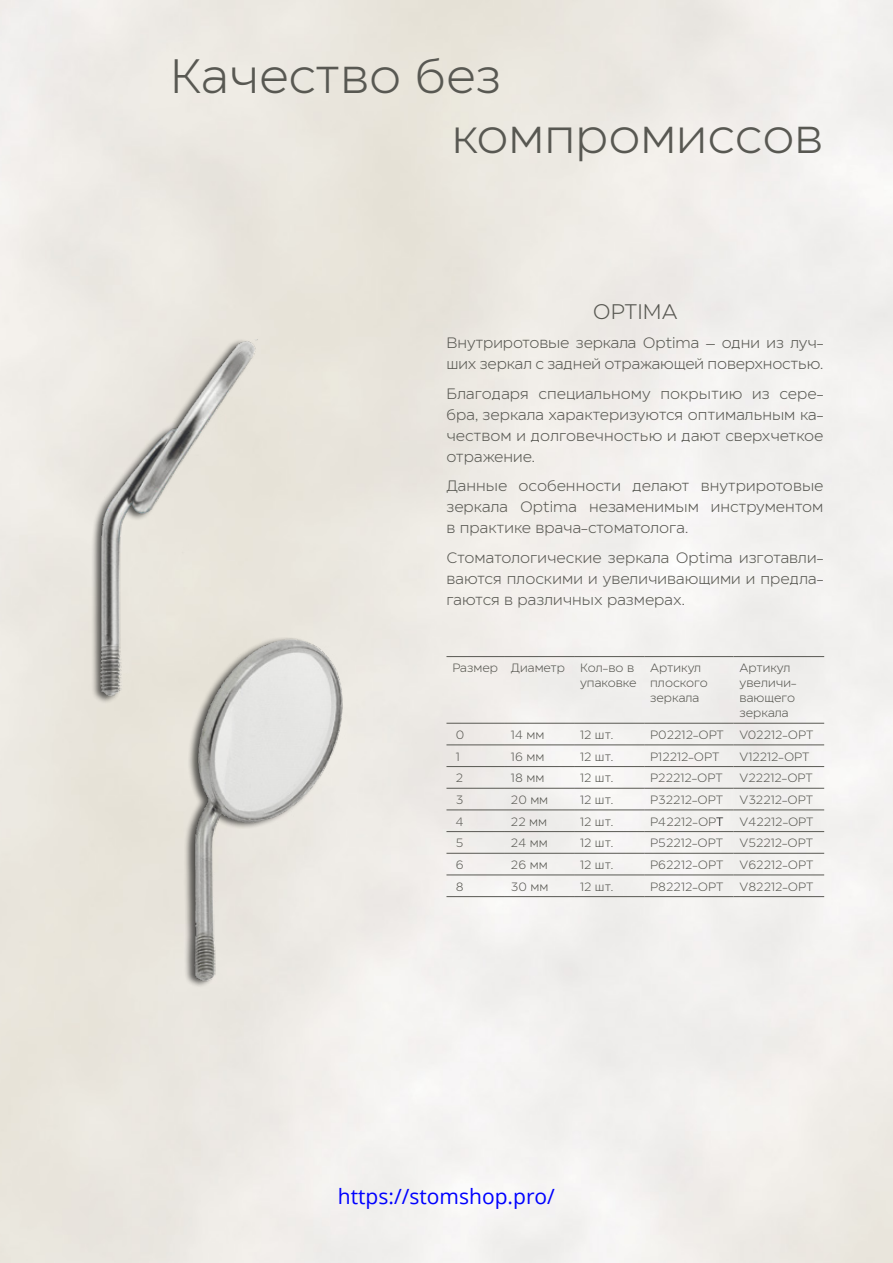
<style>
.page{position:relative;width:893px;height:1263px;background:#fff}
.page>*{position:absolute;margin:0;border:0;box-sizing:border-box;transform-origin:0 0}
.t1{font:48px/60px "Eastman Regular Offset";color:#585852}
.t2{font:21px "Open Sans";color:#00f}
.t3{font:21px "Eastman Regular Offset";color:#585852}
.t4{font:15px/21px "Eastman Regular Offset";color:#585852;text-align:justify}
.t5{font:12px/15px "Eastman Regular Offset";color:#585852}
.s1{color:#000}
</style>
<div class="page">
<hr style="left:0;top:0;width:1px;height:1263px;background:#eeebe5">
<hr style="left:446px;top:656px;width:59px;height:1px;background:#585852">
<hr style="left:505px;top:656px;width:69px;height:1px;background:#585852">
<hr style="left:574px;top:656px;width:70px;height:1px;background:#585852">
<hr style="left:644px;top:656px;width:89px;height:1px;background:#585852">
<hr style="left:733px;top:656px;width:91px;height:1px;background:#585852">
<hr style="left:446px;top:723px;width:59px;height:1px;background:#585852">
<hr style="left:505px;top:723px;width:69px;height:1px;background:#585852">
<hr style="left:574px;top:723px;width:70px;height:1px;background:#585852">
<hr style="left:644px;top:723px;width:89px;height:1px;background:#585852">
<hr style="left:733px;top:723px;width:91px;height:1px;background:#585852">
<hr style="left:446px;top:744px;width:59px;height:1px;background:#585852">
<hr style="left:505px;top:744px;width:69px;height:1px;background:#585852">
<hr style="left:574px;top:744px;width:70px;height:1px;background:#585852">
<hr style="left:644px;top:744px;width:89px;height:1px;background:#585852">
<hr style="left:733px;top:744px;width:91px;height:1px;background:#585852">
<hr style="left:446px;top:766px;width:59px;height:1px;background:#585852">
<hr style="left:505px;top:766px;width:69px;height:1px;background:#585852">
<hr style="left:574px;top:766px;width:70px;height:1px;background:#585852">
<hr style="left:644px;top:766px;width:89px;height:1px;background:#585852">
<hr style="left:733px;top:766px;width:91px;height:1px;background:#585852">
<hr style="left:446px;top:788px;width:59px;height:1px;background:#585852">
<hr style="left:505px;top:788px;width:69px;height:1px;background:#585852">
<hr style="left:574px;top:788px;width:70px;height:1px;background:#585852">
<hr style="left:644px;top:788px;width:89px;height:1px;background:#585852">
<hr style="left:733px;top:788px;width:91px;height:1px;background:#585852">
<hr style="left:446px;top:809px;width:59px;height:1px;background:#585852">
<hr style="left:505px;top:809px;width:69px;height:1px;background:#585852">
<hr style="left:574px;top:809px;width:70px;height:1px;background:#585852">
<hr style="left:644px;top:809px;width:89px;height:1px;background:#585852">
<hr style="left:733px;top:809px;width:91px;height:1px;background:#585852">
<hr style="left:446px;top:831px;width:59px;height:1px;background:#585852">
<hr style="left:505px;top:831px;width:69px;height:1px;background:#585852">
<hr style="left:574px;top:831px;width:70px;height:1px;background:#585852">
<hr style="left:644px;top:831px;width:89px;height:1px;background:#585852">
<hr style="left:733px;top:831px;width:91px;height:1px;background:#585852">
<hr style="left:446px;top:853px;width:59px;height:1px;background:#585852">
<hr style="left:505px;top:853px;width:69px;height:1px;background:#585852">
<hr style="left:574px;top:853px;width:70px;height:1px;background:#585852">
<hr style="left:644px;top:853px;width:89px;height:1px;background:#585852">
<hr style="left:733px;top:853px;width:91px;height:1px;background:#585852">
<hr style="left:446px;top:874px;width:59px;height:1px;background:#585852">
<hr style="left:505px;top:874px;width:69px;height:1px;background:#585852">
<hr style="left:574px;top:874px;width:70px;height:1px;background:#585852">
<hr style="left:644px;top:874px;width:89px;height:1px;background:#585852">
<hr style="left:733px;top:874px;width:91px;height:1px;background:#585852">
<hr style="left:446px;top:896px;width:59px;height:1px;background:#585852">
<hr style="left:505px;top:896px;width:69px;height:1px;background:#585852">
<hr style="left:574px;top:896px;width:70px;height:1px;background:#585852">
<hr style="left:644px;top:896px;width:89px;height:1px;background:#585852">
<hr style="left:733px;top:896px;width:91px;height:1px;background:#585852">
<div style="left:91px;top:338px;width:164px;height:366px;background:#000;opacity:.63"></div>
<img style="left:95px;top:339px;width:180px;height:359px">
<img style="left:174px;top:628px;width:183px;height:361px">
<h1 class="t1" style="left:452px;top:41px;width:373px;text-indent:-282px">Качество без компромиссов</h1>
<h2 class="t3" style="left:593px;top:296px;width:86px">OPTIMA</h2>
<p class="t4" style="left:446px;top:331px;width:378px">Внутриротовые зеркала Optima – одни из луч&shy;ших зеркал с задней отражающей поверхностью.</p>
<p class="t4" style="left:446px;top:382px;width:378px">Благодаря специальному покрытию из сере&shy;бра, зеркала характеризуются оптимальным ка&shy;чеством и долговечностью и дают сверхчеткое отражение.</p>
<p class="t4" style="left:446px;top:474px;width:378px">Данные особенности делают внутриротовые зеркала Optima незаменимым инструментом в практике врача-стоматолога.</p>
<p class="t4" style="left:446px;top:546px;width:378px">Стоматологические зеркала Optima изготавли&shy;ваются плоскими и увеличивающими и предла&shy;гаются в различных размерах.</p>
<p class="t5" style="left:452px;top:659px;width:185px;text-align:right">Размер Диаметр Кол-во в упаковке</p>
<p class="t5" style="left:650px;top:659px;width:59px">Артикул плоского зеркала</p>
<p class="t5" style="left:739px;top:659px;width:58px">Артикул увеличи&shy;вающего зеркала</p>
<p class="t5" style="left:456px;top:726px;width:10px">0</p>
<p class="t5" style="left:511px;top:726px;width:35px">14 мм</p>
<p class="t5" style="left:580px;top:726px;width:35px">12 шт.</p>
<p class="t5" style="left:650px;top:726px;width:75px">P02212-OPT</p>
<p class="t5" style="left:739px;top:726px;width:75px">V02212-OPT</p>
<p class="t5" style="left:456px;top:748px;width:6px">1</p>
<p class="t5" style="left:511px;top:748px;width:35px">16 мм</p>
<p class="t5" style="left:580px;top:748px;width:35px">12 шт.</p>
<p class="t5" style="left:650px;top:748px;width:71px">P12212-OPT</p>
<p class="t5" style="left:739px;top:748px;width:72px">V12212-OPT</p>
<p class="t5" style="left:456px;top:769px;width:9px">2</p>
<p class="t5" style="left:511px;top:769px;width:35px">18 мм</p>
<p class="t5" style="left:580px;top:769px;width:35px">12 шт.</p>
<p class="t5" style="left:650px;top:769px;width:74px">P22212-OPT</p>
<p class="t5" style="left:739px;top:769px;width:75px">V22212-OPT</p>
<p class="t5" style="left:456px;top:791px;width:9px">3</p>
<p class="t5" style="left:511px;top:791px;width:39px">20 мм</p>
<p class="t5" style="left:580px;top:791px;width:35px">12 шт.</p>
<p class="t5" style="left:650px;top:791px;width:74px">P32212-OPT</p>
<p class="t5" style="left:739px;top:791px;width:75px">V32212-OPT</p>
<p class="t5" style="left:456px;top:813px;width:10px">4</p>
<p class="t5" style="left:511px;top:813px;width:38px">22 мм</p>
<p class="t5" style="left:580px;top:813px;width:35px">12 шт.</p>
<p class="t5" style="left:650px;top:813px;width:75px">P42212-OP<span class="s1">T</span></p>
<p class="t5" style="left:739px;top:813px;width:76px">V42212-OPT</p>
<p class="t5" style="left:456px;top:834px;width:9px">5</p>
<p class="t5" style="left:511px;top:834px;width:38px">24 мм</p>
<p class="t5" style="left:580px;top:834px;width:35px">12 шт.</p>
<p class="t5" style="left:650px;top:834px;width:74px">P52212-OPT</p>
<p class="t5" style="left:739px;top:834px;width:75px">V52212-OPT</p>
<p class="t5" style="left:456px;top:856px;width:9px">6</p>
<p class="t5" style="left:511px;top:856px;width:38px">26 мм</p>
<p class="t5" style="left:580px;top:856px;width:35px">12 шт.</p>
<p class="t5" style="left:650px;top:856px;width:75px">P62212-OPT</p>
<p class="t5" style="left:739px;top:856px;width:75px">V62212-OPT</p>
<p class="t5" style="left:456px;top:878px;width:9px">8</p>
<p class="t5" style="left:511px;top:878px;width:39px">30 мм</p>
<p class="t5" style="left:580px;top:878px;width:35px">12 шт.</p>
<p class="t5" style="left:650px;top:878px;width:75px">P82212-OPT</p>
<p class="t5" style="left:739px;top:878px;width:75px">V82212-OPT</p>
<h2 class="t2" style="left:338px;top:1181px;width:219px">https://stomshop.pro/</h2>
</div>
